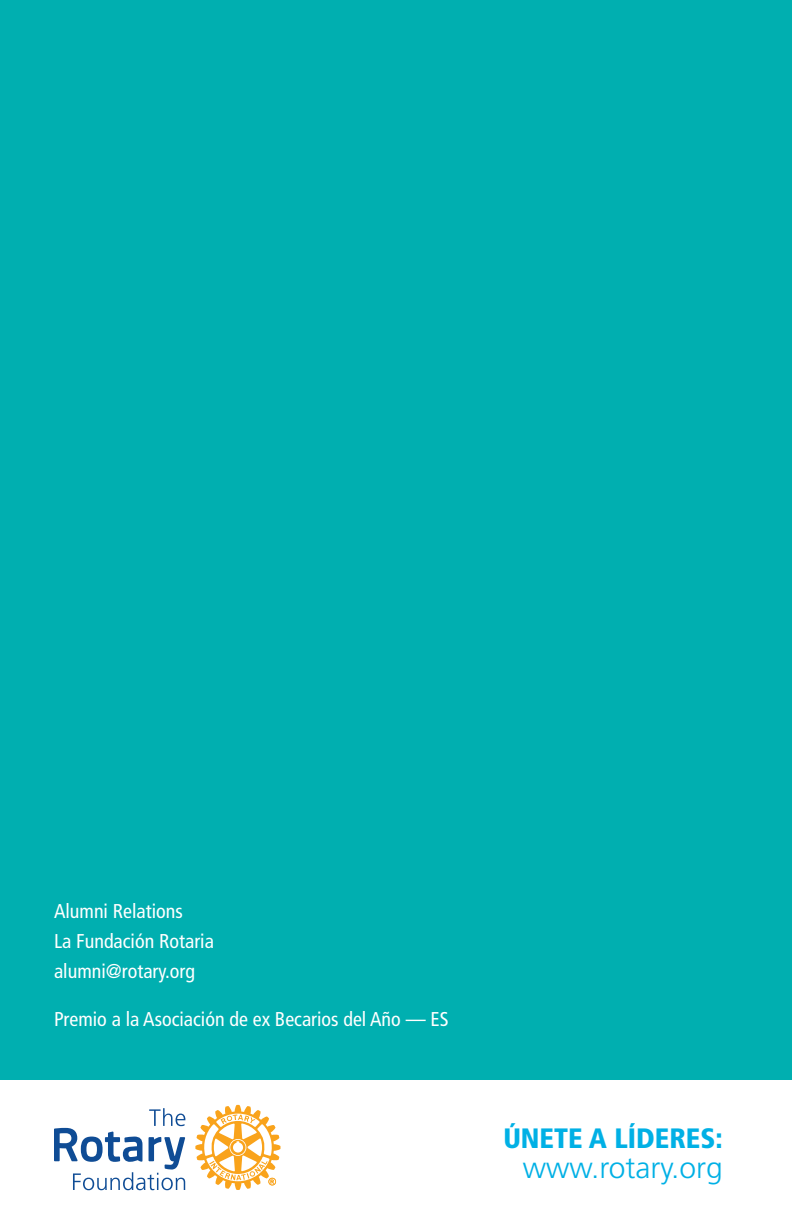
<style>
.page{position:relative;width:792px;height:1224px;background:#fff}
.page>*{position:absolute;margin:0;border:0;box-sizing:border-box;transform-origin:0 0}
.t1{font:300 30px "Frutiger LT Std";color:#00b0e5}
.t2{font:900 condensed 28px "Frutiger LT Std";color:#00b0e5}
.t3{font:condensed 20px/30px "Frutiger LT Std";color:#fff}
</style>
<div class="page">
<div style="left:0;top:0;width:792px;height:1080px;background:#00afb0"></div>
<svg style="left:195px;top:1105px;width:86px;height:85px"></svg>
<svg style="left:54px;top:1108px;width:131px;height:82px"></svg>
<p class="t3" style="left:54px;top:896px;width:161px">Alumni Relations<br>La Fundación Rotaria alumni@rotary.org</p>
<p class="t3" style="left:54px;top:1004px;width:396px">Premio a la Asociación de ex Becarios del Año — ES</p>
<h2 class="t2" style="left:503px;top:1121px;width:221px">ÚNETE A LÍDERES:</h2>
<h1 class="t1" style="left:523px;top:1150px;width:202px">www.rotary.org</h1>
</div>
